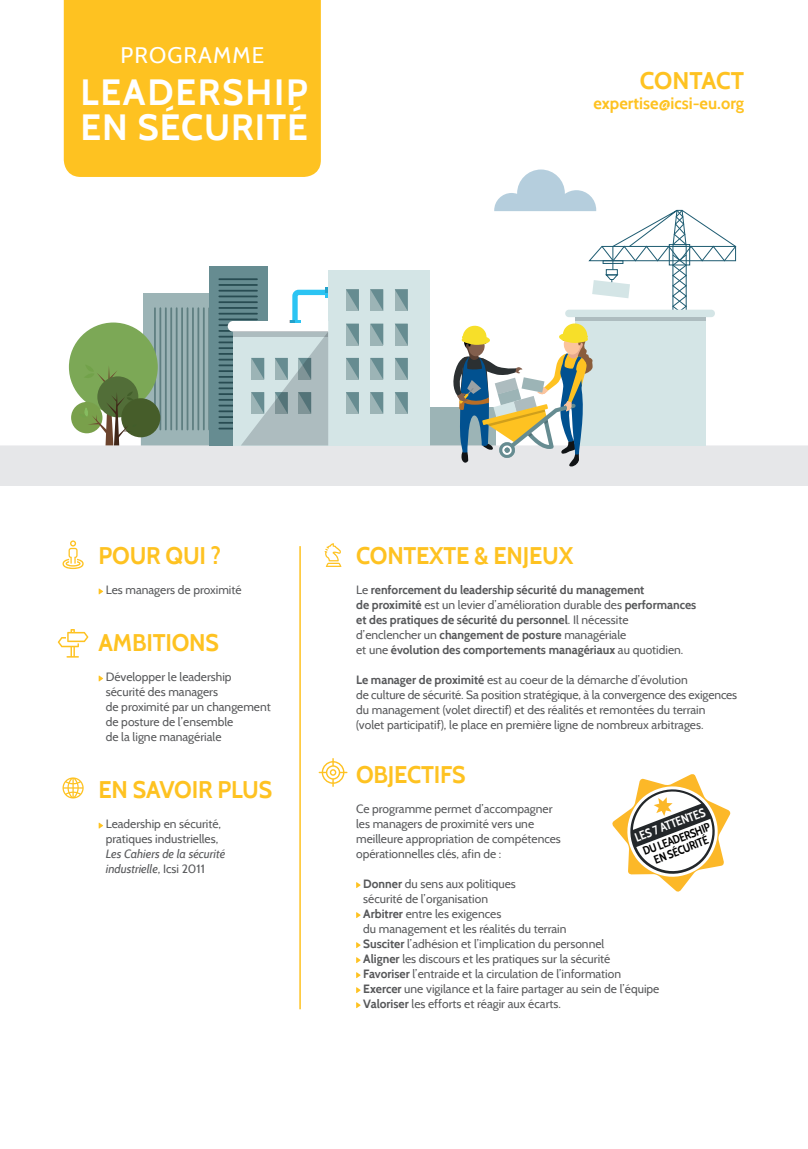
<style>
.page{position:relative;width:808px;height:1149px;background:#fff}
.page>*{position:absolute;margin:0;border:0;box-sizing:border-box;transform-origin:0 0}
.t1{font:700 36.3px "Cabin";letter-spacing:.05em;color:#fff}
.t2{font:700 36.3px "Cabin";letter-spacing:.025em;color:#fff}
.t3{font:700 24px "Cabin";letter-spacing:-.01em;color:#fec221}
.t4{font:22.35px "Cabin";letter-spacing:.05em;color:#fff}
.t5{font:700 16.5px "Cabin";color:#fec221}
.t6{font:700 12.3px "Cabin Condensed";color:#fff}
.t7{font:12px/15px "Cabin";color:#57585a}
.t8{font:700 12px/15px "Cabin";color:#57585a}
.t9{font:italic 12px/15px "Cabin";color:#57585a}
.t10{font:700 11.7px/11.7px "Cabin Condensed";color:#000001;text-align:center}
.s1{font-style:normal}
.s2{font-weight:400}
.s3{font-weight:700}
</style>
<div class="page">
<svg style="left:356px;top:882px;width:5px;height:5px"></svg>
<svg style="left:356px;top:912px;width:5px;height:5px"></svg>
<svg style="left:356px;top:942px;width:5px;height:5px"></svg>
<svg style="left:356px;top:957px;width:5px;height:5px"></svg>
<svg style="left:356px;top:972px;width:5px;height:5px"></svg>
<svg style="left:356px;top:987px;width:5px;height:5px"></svg>
<svg style="left:356px;top:1002px;width:5px;height:5px"></svg>
<svg style="left:319px;top:758px;width:28px;height:28px"></svg>
<div style="left:64px;top:0;width:257px;height:177px;background:#fec221"></div>
<svg style="left:99px;top:588px;width:4px;height:6px"></svg>
<svg style="left:99px;top:675px;width:4px;height:6px"></svg>
<svg style="left:99px;top:822px;width:4px;height:6px"></svg>
<svg style="left:63px;top:540px;width:21px;height:29px"></svg>
<svg style="left:63px;top:777px;width:21px;height:21px"></svg>
<hr style="left:299px;top:546px;width:2px;height:462px;background:#fec221">
<svg style="left:325px;top:543px;width:16px;height:23px"></svg>
<svg style="left:58px;top:629px;width:30px;height:28px"></svg>
<svg style="left:612px;top:774px;width:118px;height:117px"></svg>
<div style="left:422px;top:407px;width:74px;height:48px;background:#9cb4b6"></div>
<div style="left:0;top:445px;width:808px;height:40px;background:#e6e7e9"></div>
<div style="left:209px;top:266px;width:58px;height:179px;background:#668c91"></div>
<div style="left:328px;top:269px;width:102px;height:176px;background:#d4e5e6"></div>
<div style="left:69px;top:322px;width:89px;height:89px;background:#7ca856;border-radius:50%"></div>
<div style="left:71px;top:402px;width:31px;height:31px;background:#79a04b;border-radius:50%"></div>
<svg style="left:79px;top:287px;width:349px;height:159px"></svg>
<svg style="left:451px;top:169px;width:285px;height:297px"></svg>
<h3 class="t4" style="left:121px;top:42px;width:145px">PROGRAMME</h3>
<h1 class="t1" style="left:80px;top:70px;width:229px">LEADERSHIP</h1>
<h1 class="t2" style="left:81px;top:106px;width:229px">EN SÉCURITÉ</h1>
<h2 class="t3" style="left:640px;top:66px;width:106px">CONTACT</h2>
<h3 class="t5" style="left:593px;top:93px;width:152px">expertise@icsi-eu.org</h3>
<h2 class="t3" style="left:99px;top:541px;width:124px">POUR QUI ?</h2>
<p class="t7" style="left:106px;top:582px;width:137px">Les managers de proximité</p>
<h2 class="t3" style="left:99px;top:628px;width:122px">AMBITIONS</h2>
<p class="t7" style="left:106px;top:669px;width:166px">Développer le leadership sécurité des managers<br>de proximité par un changement de posture de l’ensemble<br>de la ligne managériale</p>
<h2 class="t3" style="left:99px;top:775px;width:175px">EN SAVOIR PLUS</h2>
<p class="t7" style="left:106px;top:816px;width:117px">Leadership en sécurité, pratiques industrielles,</p>
<p class="t9" style="left:106px;top:846px;width:121px">Les Cahiers de la sécurité industrielle<span class="s1">, Icsi 2011</span></p>
<h2 class="t3" style="left:356px;top:540px;width:219px">CONTEXTE &amp; ENJEUX</h2>
<p class="t8" style="left:356px;top:581px;width:342px"><span class="s2">Le</span> renforcement du leadership sécurité du management<br>de proximité <span class="s2">est un levier d’amélioration durable des</span> performances et des pratiques de sécurité du personnel<span class="s2">. Il nécessite d’enclencher un</span> changement de posture <span class="s2">managériale<br>et une</span> évolution des comportements managériaux <span class="s2">au quotidien.</span></p>
<p class="t7" style="left:356px;top:671px;width:383px"><span class="s3">Le manager de proximité</span> est au coeur de la démarche d’évolution<br>de culture de sécurité. Sa position stratégique, à la convergence des exigences du management (volet directif) et des réalités et remontées du terrain<br>(volet participatif), le place en première ligne de nombreux arbitrages.</p>
<h2 class="t3" style="left:356px;top:759px;width:111px">OBJECTIFS</h2>
<p class="t7" style="left:356px;top:800px;width:206px">Ce programme permet d’accompagner les managers de proximité vers une meilleure appropriation de compétences opérationnelles clés, afin de :</p>
<p class="t7" style="left:363px;top:875px;width:298px"><span class="s3">Donner</span> du sens aux politiques<br>sécurité de l’organisation<br><span class="s3">Arbitrer</span> entre les exigences<br>du management et les réalités du terrain<br><span class="s3">Susciter</span> l’adhésion et l’implication du personnel<br><span class="s3">Aligner</span> les discours et les pratiques sur la sécurité <span class="s3">Favoriser</span> l’entraide et la circulation de l’information <span class="s3">Exercer</span> une vigilance et la faire partager au sein de l’équipe <span class="s3">Valoriser</span> les efforts et réagir aux écarts.</p>
<p class="t6" style="left:632px;top:828px;width:76px;rotate:-21deg">LES 7 ATTENTES</p>
<p class="t10" style="left:641px;top:845px;width:73px;rotate:-21deg">DU LEADERSHIP<br>EN SÉCURITÉ</p>
</div>
